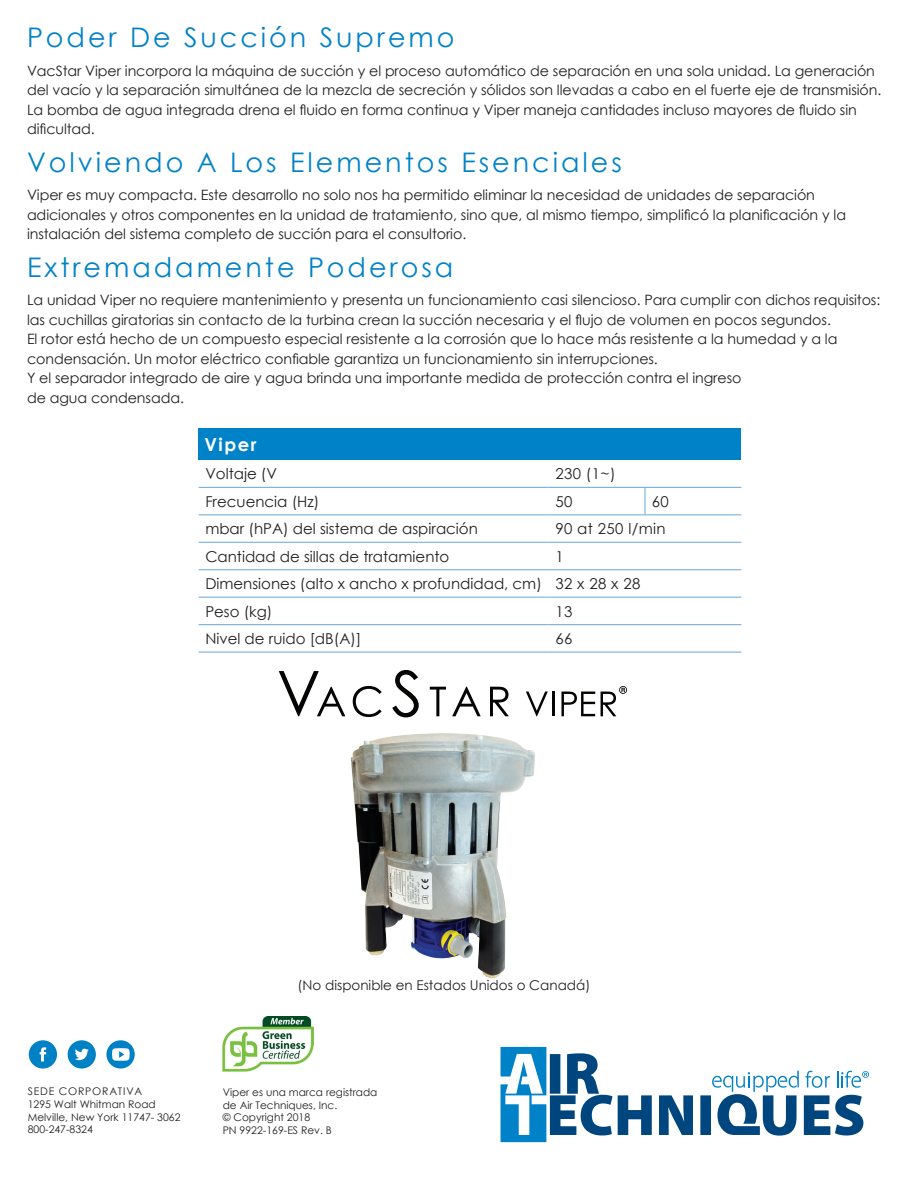
<style>
.page{position:relative;width:918px;height:1188px;background:#fff}
.page>*{position:absolute;margin:0;border:0;box-sizing:border-box;transform-origin:0 0}
.blue_sub_head-gl{font:27px "Century Gothic";letter-spacing:.11em;color:#0082c8}
.t1{font:700 18px "Century Gothic";letter-spacing:.08em;color:#fff}
.Body_TEXT{font:15px "Century Gothic";color:#231f20}
.Body_TEXT-2{font:15px "Century Gothic";letter-spacing:.025em;color:#231f20}
.Brochure_text-gl{font:14.25px/19.5px "Century Gothic";letter-spacing:-.005em;color:#231f20}
.t2{font:13.5px "Century Gothic";color:#231f20}
.t3{font:10.5px/12.6px "Century Gothic";color:#231f20}
.t4{font:10.5px "Century Gothic";letter-spacing:.075em;color:#231f20}
</style>
<div class="page">
<div style="left:199px;top:428px;width:542px;height:32px;background:#0082c8"></div>
<hr style="left:199px;top:487px;width:350px;height:1px;background:#76b1df">
<hr style="left:549px;top:487px;width:96px;height:1px;background:#76b1df">
<hr style="left:644px;top:488px;width:2px;height:26px;background:#76b1df">
<hr style="left:645px;top:487px;width:96px;height:1px;background:#76b1df">
<hr style="left:199px;top:514px;width:350px;height:1px;background:#76b1df">
<hr style="left:549px;top:514px;width:96px;height:1px;background:#76b1df">
<hr style="left:645px;top:514px;width:96px;height:1px;background:#76b1df">
<hr style="left:199px;top:542px;width:350px;height:1px;background:#76b1df">
<hr style="left:549px;top:542px;width:96px;height:1px;background:#76b1df">
<hr style="left:645px;top:542px;width:96px;height:1px;background:#76b1df">
<hr style="left:199px;top:569px;width:350px;height:1px;background:#76b1df">
<hr style="left:549px;top:569px;width:96px;height:1px;background:#76b1df">
<hr style="left:645px;top:569px;width:96px;height:1px;background:#76b1df">
<hr style="left:199px;top:597px;width:350px;height:1px;background:#76b1df">
<hr style="left:549px;top:597px;width:96px;height:1px;background:#76b1df">
<hr style="left:645px;top:597px;width:96px;height:1px;background:#76b1df">
<hr style="left:199px;top:624px;width:350px;height:1px;background:#76b1df">
<hr style="left:199px;top:652px;width:350px;height:1px;background:#76b1df">
<hr style="left:549px;top:624px;width:96px;height:1px;background:#76b1df">
<hr style="left:549px;top:652px;width:96px;height:1px;background:#76b1df">
<hr style="left:645px;top:624px;width:96px;height:1px;background:#76b1df">
<hr style="left:645px;top:652px;width:96px;height:1px;background:#76b1df">
<img style="left:350px;top:733px;width:185px;height:246px">
<svg style="left:279px;top:671px;width:66px;height:45px"></svg>
<svg style="left:353px;top:686px;width:29px;height:31px"></svg>
<svg style="left:392px;top:670px;width:27px;height:47px"></svg>
<svg style="left:430px;top:687px;width:16px;height:29px"></svg>
<svg style="left:452px;top:687px;width:29px;height:29px"></svg>
<svg style="left:490px;top:687px;width:19px;height:29px"></svg>
<svg style="left:526px;top:692px;width:22px;height:24px"></svg>
<hr style="left:552px;top:692px;width:3px;height:24px;background:#040503">
<svg style="left:561px;top:692px;width:34px;height:24px"></svg>
<svg style="left:601px;top:686px;width:26px;height:30px"></svg>
<svg style="left:501px;top:1047px;width:368px;height:95px"></svg>
<img style="left:222px;top:1016px;width:91px;height:55px">
<svg style="left:29px;top:1040px;width:28px;height:29px"></svg>
<svg style="left:68px;top:1040px;width:28px;height:29px"></svg>
<div style="left:106px;top:1040px;width:29px;height:29px;background:#0081c6;border-radius:50%"></div>
<svg style="left:112px;top:1048px;width:18px;height:13px"></svg>
<p class="blue_sub_head-gl" style="left:27px;top:19px;width:429px">Poder De Succión Supremo</p>
<p class="Brochure_text-gl" style="left:27px;top:61px;width:856px">VacStar Viper incorpora la máquina de succión y el proceso automático de separación en una sola unidad. La generación del vacío y la separación simultánea de la mezcla de secreción y sólidos son llevadas a cabo en el fuerte eje de transmisión.<br>La bomba de agua integrada drena el fluido en forma continua y Viper maneja cantidades incluso mayores de fluido sin dificultad.</p>
<p class="blue_sub_head-gl" style="left:27px;top:143px;width:596px">Volviendo A Los Elementos Esenciales</p>
<p class="Brochure_text-gl" style="left:27px;top:185px;width:821px">Viper es muy compacta. Este desarrollo no solo nos ha permitido eliminar la necesidad de unidades de separación adicionales y otros componentes en la unidad de tratamiento, sino que, al mismo tiempo, simplificó la planificación y la instalación del sistema completo de succión para el consultorio.</p>
<p class="blue_sub_head-gl" style="left:27px;top:248px;width:428px">Extremadamente Poderosa</p>
<p class="Brochure_text-gl" style="left:27px;top:290px;width:855px">La unidad Viper no requiere mantenimiento y presenta un funcionamiento casi silencioso. Para cumplir con dichos requisitos: las cuchillas giratorias sin contacto de la turbina crean la succión necesaria y el flujo de volumen en pocos segundos.<br>El rotor está hecho de un compuesto especial resistente a la corrosión que lo hace más resistente a la humedad y a la condensación. Un motor eléctrico confiable garantiza un funcionamiento sin interrupciones.<br>Y el separador integrado de aire y agua brinda una importante medida de protección contra el ingreso<br>de agua condensada.</p>
<p class="t1" style="left:205px;top:431px;width:53px">Viper</p>
<p class="Body_TEXT" style="left:205px;top:463px;width:73px">Voltaje (V</p>
<p class="Body_TEXT" style="left:555px;top:463px;width:62px">230 (1~)</p>
<p class="Body_TEXT" style="left:205px;top:491px;width:116px">Frecuencia (Hz)</p>
<p class="Body_TEXT" style="left:555px;top:491px;width:18px">50</p>
<p class="Body_TEXT" style="left:652px;top:491px;width:18px">60</p>
<p class="Body_TEXT" style="left:205px;top:518px;width:274px">mbar (hPA) del sistema de aspiración</p>
<p class="Body_TEXT-2" style="left:555px;top:518px;width:112px">90 at 250 l/min</p>
<p class="Body_TEXT" style="left:205px;top:546px;width:246px">Cantidad de sillas de tratamiento</p>
<p class="Body_TEXT" style="left:555px;top:546px;width:10px">1</p>
<p class="Body_TEXT" style="left:205px;top:573px;width:338px">Dimensiones (alto x ancho x profundidad, cm)</p>
<p class="Body_TEXT" style="left:555px;top:573px;width:87px">32 x 28 x 28</p>
<p class="Body_TEXT" style="left:205px;top:601px;width:69px">Peso (kg)</p>
<p class="Body_TEXT" style="left:555px;top:601px;width:18px">13</p>
<p class="Body_TEXT" style="left:205px;top:628px;width:157px">Nivel de ruido [dB(A)]</p>
<p class="Body_TEXT" style="left:555px;top:628px;width:18px">66</p>
<p class="t4" style="left:28px;top:1084px;width:116px">SEDE CORPORATIVA</p>
<p class="t3" style="left:28px;top:1098px;width:154px">1295 Walt Whitman Road<br>Melville, New York 11747- 3062<br>800-247-8324</p>
<p class="t2" style="left:298px;top:976px;width:294px">(No disponible en Estados Unidos o Canadá)</p>
<p class="t3" style="left:223px;top:1086px;width:156px">Viper es una marca registrada de Air Techniques, Inc.<br>© Copyright 2018<br>PN 9922-169-ES Rev. B</p>
</div>
